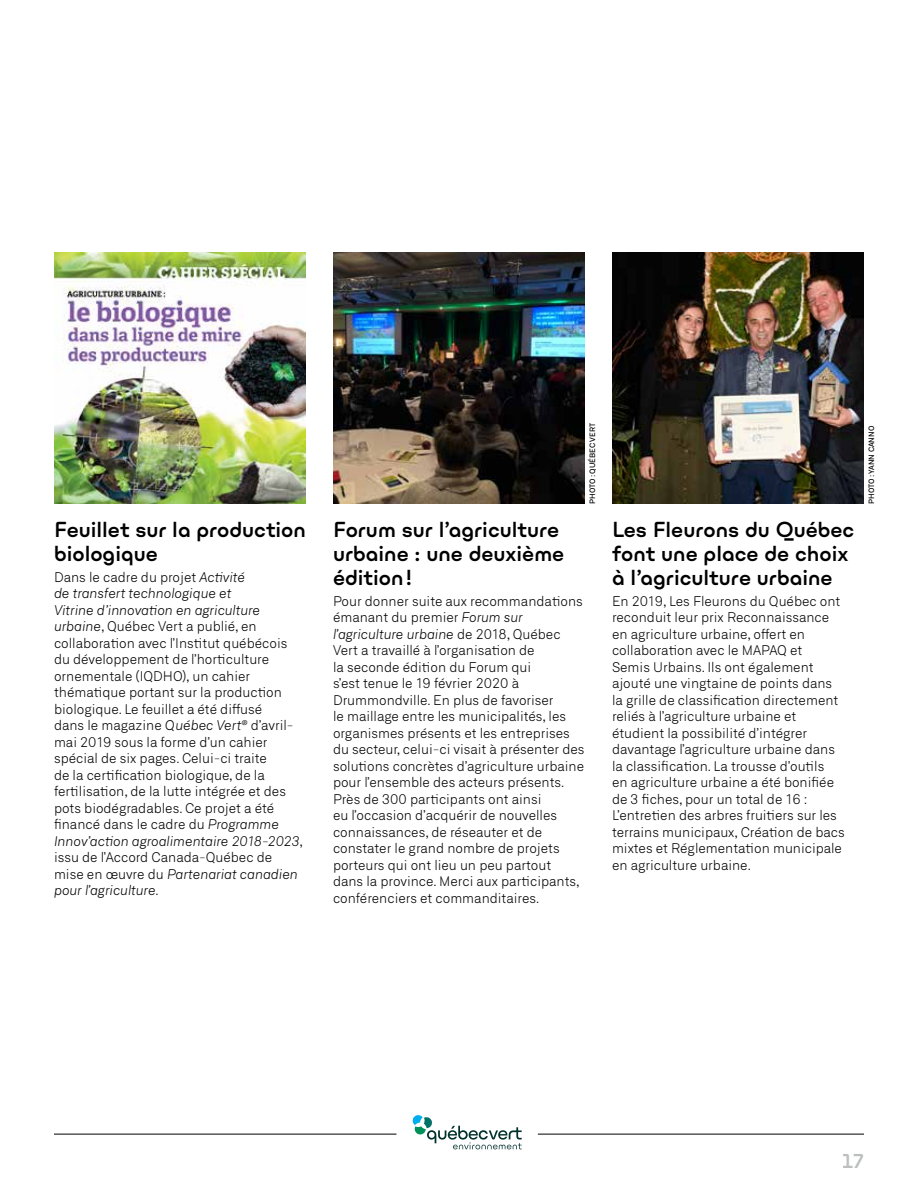
<style>
.page{position:relative;width:918px;height:1188px;background:#fff}
.page>*{position:absolute;margin:0;border:0;box-sizing:border-box;transform-origin:0 0}
.t1{font:700 19.5px/24px "Ulm Grotesk";color:#000}
.t2{font:700 18px "Ulm Grotesk";color:#bcbec0}
.t3{font:300 13.5px/16.5px "Neufile Grotesk";color:#000}
.t4{font:500 7.5px "Neufile Grotesk";color:#000}
.s1{font-style:italic}
</style>
<div class="page">
<img style="left:54px;top:252px;width:252px;height:252px">
<img style="left:333px;top:252px;width:252px;height:252px">
<img style="left:612px;top:252px;width:252px;height:252px">
<hr style="left:54px;top:1134px;width:342px;height:1px;background:#000">
<svg style="left:413px;top:1115px;width:109px;height:35px"></svg>
<hr style="left:538px;top:1134px;width:326px;height:1px;background:#000">
<h1 class="t1" style="left:54px;top:518px;width:253px">Feuillet sur la production biologique</h1>
<p class="t3" style="left:54px;top:569px;width:251px">Dans le cadre du projet <span class="s1">Activité<br>de transfert technologique et<br>Vitrine d’innovation en agriculture urbaine</span>, Québec Vert a publié, en collaboration avec l’Institut québécois du développement de l’horticulture ornementale (IQDHO), un cahier thématique portant sur la production biologique. Le feuillet a été diffusé<br>dans le magazine <span class="s1">Québec Vert®</span> d’avril&shy;mai 2019 sous la forme d’un cahier spécial de six pages. Celui-ci traite<br>de la certification biologique, de la fertilisation, de la lutte intégrée et des pots biodégradables. Ce projet a été financé dans le cadre du <span class="s1">Programme Innov’action agroalimentaire 2018-2023</span>, issu de l’Accord Canada-Québec de mise en œuvre du <span class="s1">Partenariat canadien pour l’agriculture</span>.</p>
<p class="t4" style="left:588px;top:504px;width:82px;rotate:-90deg">PHOTO : QUÉBEC VERT</p>
<p class="t4" style="left:867px;top:504px;width:80px;rotate:-90deg">PHOTO : YANN CANNO</p>
<h1 class="t1" style="left:333px;top:518px;width:233px">Forum sur l’agriculture urbaine : une deuxième édition!</h1>
<p class="t3" style="left:333px;top:593px;width:253px">Pour donner suite aux recommandations émanant du premier <span class="s1">Forum sur l’agriculture urbaine</span> de 2018, Québec Vert a travaillé à l’organisation de<br>la seconde édition du Forum qui<br>s’est tenue le 19 février 2020 à Drummondville. En plus de favoriser<br>le maillage entre les municipalités, les organismes présents et les entreprises du secteur, celui-ci visait à présenter des solutions concrètes d’agriculture urbaine pour l’ensemble des acteurs présents.<br>Près de 300 participants ont ainsi<br>eu l’occasion d’acquérir de nouvelles connaissances, de réseauter et de constater le grand nombre de projets porteurs qui ont lieu un peu partout dans la province. Merci aux participants, conférenciers et commanditaires.</p>
<h1 class="t1" style="left:612px;top:518px;width:244px">Les Fleurons du Québec font une place de choix à l’agriculture urbaine</h1>
<p class="t3" style="left:612px;top:593px;width:234px">En 2019, Les Fleurons du Québec ont reconduit leur prix Reconnaissance en agriculture urbaine, offert en collaboration avec le MAPAQ et<br>Semis Urbains. Ils ont également ajouté une vingtaine de points dans la grille de classification directement reliés à l’agriculture urbaine et étudient la possibilité d’intégrer davantage l’agriculture urbaine dans la classification. La trousse d’outils<br>en agriculture urbaine a été bonifiée de 3 fiches, pour un total de 16 :<br>L’entretien des arbres fruitiers sur les terrains municipaux, Création de bacs mixtes et Réglementation municipale en agriculture urbaine.</p>
<h2 class="t2" style="left:843px;top:1149px;width:23px">17</h2>
</div>
